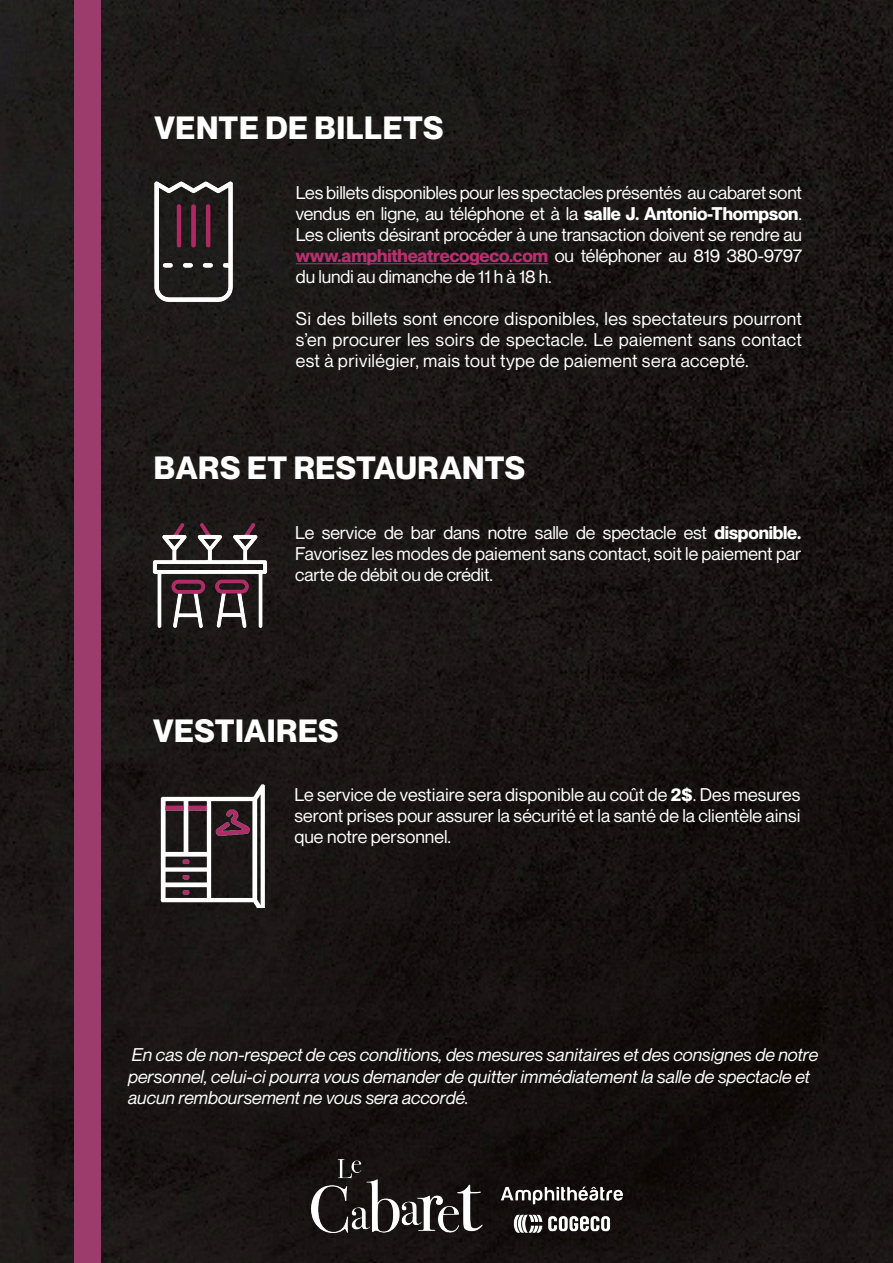
<style>
.page{position:relative;width:893px;height:1263px;background:#fff}
.page>*{position:absolute;margin:0;border:0;box-sizing:border-box;transform-origin:0 0}
.t1{font:700 31.5px "Neue Montreal";letter-spacing:.02em;color:#fff}
.t2{font:18px/21px "Neue Montreal";color:#fff;text-align:justify}
.t3{font:italic 18px/21.6px "Neue Montreal";color:#fff}
.s1{font-weight:700}
.s2{font-weight:700;color:#b73070}
</style>
<div class="page">
<img style="left:0;top:0;width:893px;height:1263px">
<img style="left:311px;top:1160px;width:311px;height:72px">
<div style="left:74px;top:0;width:27px;height:1263px;background:#9b3d6c"></div>
<img style="left:133px;top:152px;width:140px;height:180px">
<hr style="left:296px;top:263px;width:252px;height:1px;background:#b73070">
<img style="left:124px;top:493px;width:171px;height:140px">
<img style="left:124px;top:767px;width:170px;height:141px">
<p class="t1" style="left:154px;top:108px;width:291px">VENTE DE BILLETS</p>
<p class="t2" style="left:296px;top:182px;width:508px">Les billets disponibles pour les spectacles présentés au cabaret sont vendus en ligne, au téléphone et à la <span class="s1">salle J. Antonio-Thompson</span>.<br>Les clients désirant procéder à une transaction doivent se rendre au <span class="s2">www.amphitheatrecogeco.com</span> ou téléphoner au 819 380-9797 du lundi au dimanche de 11 h à 18 h.</p>
<p class="t2" style="left:296px;top:308px;width:507px">Si des billets sont encore disponibles, les spectateurs pourront s’en procurer les soirs de spectacle. Le paiement sans contact est à privilégier, mais tout type de paiement sera accepté.</p>
<p class="t1" style="left:154px;top:448px;width:373px">BARS ET RESTAURANTS</p>
<p class="t2" style="left:295px;top:522px;width:508px">Le service de bar dans notre salle de spectacle est <span class="s1">disponible.<br></span>Favorisez les modes de paiement sans contact, soit le paiement par</p>
<p class="t2" style="left:295px;top:564px;width:199px">carte de débit ou de crédit.</p>
<p class="t1" style="left:153px;top:711px;width:187px">VESTIAIRES</p>
<p class="t2" style="left:294px;top:785px;width:507px">Le service de vestiaire sera disponible au coût de <span class="s1">2$</span>. Des mesures</p>
<p class="t2" style="left:294px;top:806px;width:507px">seront prises pour assurer la sécurité et la santé de la clientèle ainsi</p>
<p class="t2" style="left:294px;top:827px;width:158px">que notre personnel.</p>
<p class="t3" style="left:128px;top:1044px;width:692px">En cas de non-respect de ces conditions, des mesures sanitaires et des consignes de notre personnel, celui-ci pourra vous demander de quitter immédiatement la salle de spectacle et aucun remboursement ne vous sera accordé.</p>
</div>
